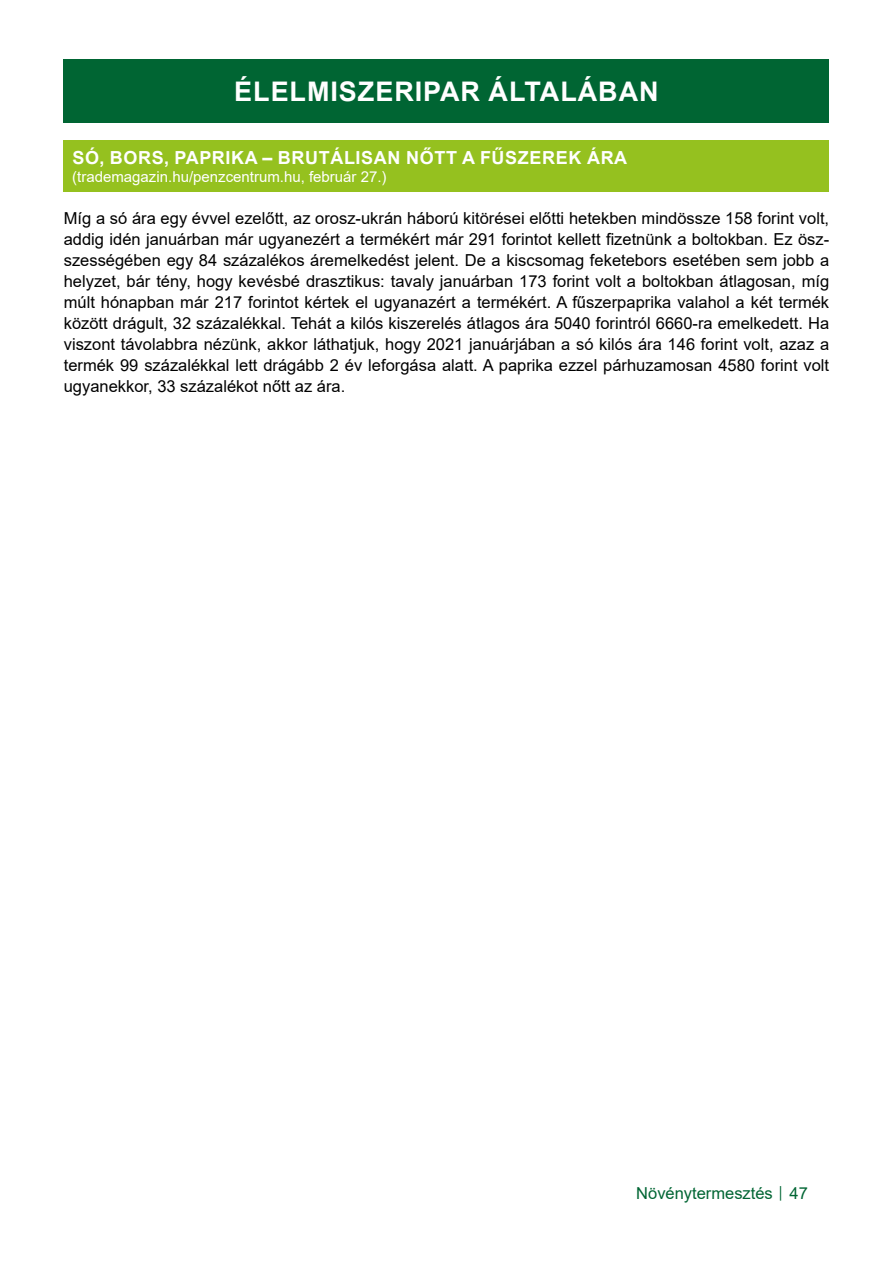
<style>
.page{position:relative;width:893px;height:1263px;background:#fff}
.page>*{position:absolute;margin:0;border:0;box-sizing:border-box;transform-origin:0 0}
.t1{font:700 27px "Arial";letter-spacing:.035em;color:#fff}
.t2{font:700 18px "Arial";letter-spacing:.035em;color:#fff}
.t3{font:16.5px/21px "Arial";color:#000;text-align:justify}
.t4{font:16.5px "Arial";color:#006533}
.t5{font:15px "Arial";color:#fff}
.s1{font-size:12px}
</style>
<div class="page">
<div style="left:64px;top:60px;width:765px;height:63px;background:#006533"></div>
<div style="left:64px;top:141px;width:765px;height:51px;background:#95c11f"></div>
<h1 class="t1" style="left:234px;top:73px;width:426px">ÉLELMISZERIPAR ÁLTALÁBAN</h1>
<p class="t2" style="left:73px;top:145px;width:556px">SÓ, BORS, PAPRIKA – BRUTÁLISAN NŐTT A FŰSZEREK ÁRA</p>
<p class="t5" style="left:72px;top:166px;width:316px">(trademagazin.hu/penzcentrum.hu, február 27.)</p>
<p class="t3" style="left:64px;top:208px;width:767px">Míg a só ára egy évvel ezelőtt, az orosz-ukrán háború kitörései előtti hetekben mindössze 158 forint volt, addig idén januárban már ugyanezért a termékért már 291 forintot kellett fizetnünk a boltokban. Ez ös - szességében egy 84 százalékos áremelkedést jelent. De a kiscsomag feketebors esetében sem jobb a helyzet, bár tény, hogy kevésbé drasztikus: tavaly januárban 173 forint volt a boltokban átlagosan, míg múlt hónapban már 217 forintot kértek el ugyanazért a termékért. A fűszerpaprika valahol a két termék között drágult, 32 százalékkal. Tehát a kilós kiszerelés átlagos ára 5040 forintról 6660-ra emelkedett. Ha viszont távolabbra nézünk, akkor láthatjuk, hogy 2021 januárjában a só kilós ára 146 forint volt, azaz a termék 99 százalékkal lett drágább 2 év leforgása alatt. A paprika ezzel párhuzamosan 4580 forint volt ugyanekkor, 33 százalékot nőtt az ára.</p>
<p class="t4" style="left:636px;top:1182px;width:173px">Növénytermesztés <span class="s1">│</span> 47</p>
</div>
